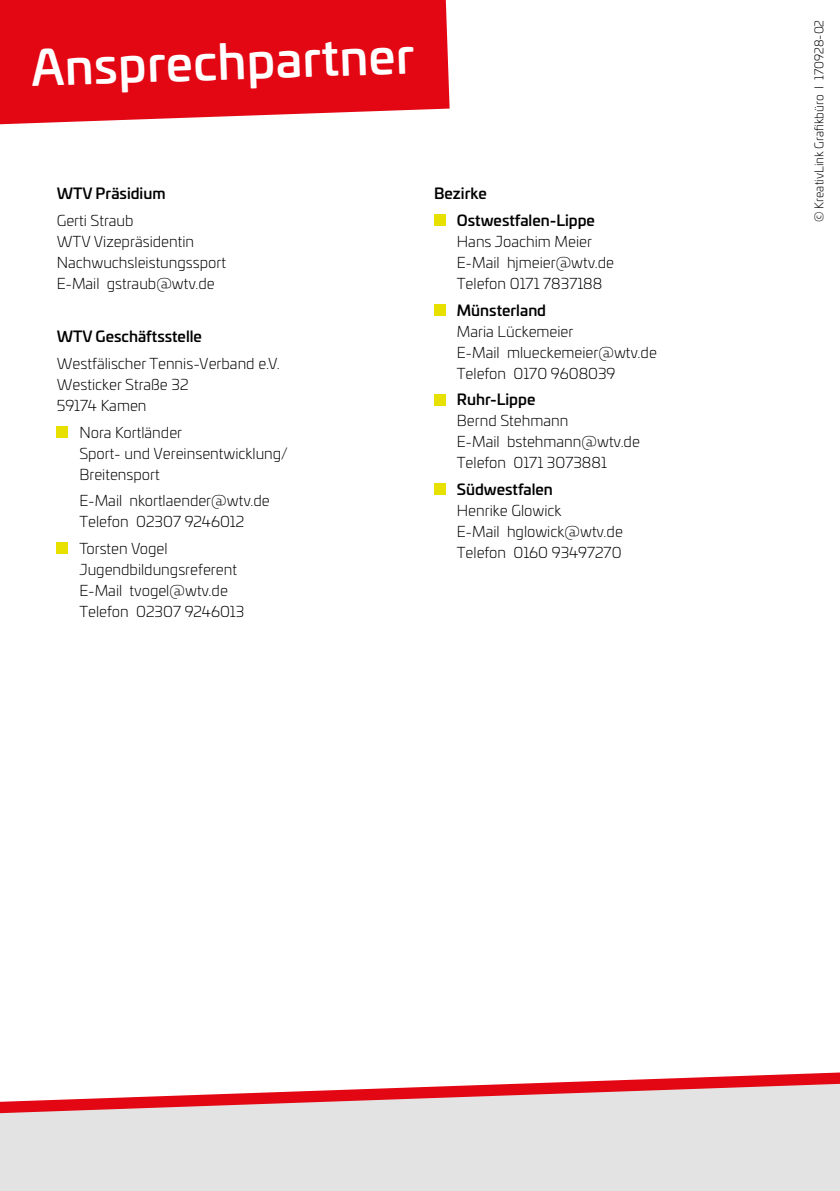
<style>
.page{position:relative;width:840px;height:1191px;background:#fff}
.page>*{position:absolute;margin:0;border:0;box-sizing:border-box;transform-origin:0 0}
.t1{font:500 48px "Univia Pro";color:#fff}
.t2{font:300 15px/21px "Univia Pro";color:#000}
.t3{font:500 15px/26.6px "Univia Pro";color:#000}
.t4{font:300 12px "Univia Pro";color:#000}
</style>
<div class="page">
<div style="left:57px;top:426px;width:11px;height:11px;background:#e8e100"></div>
<div style="left:57px;top:542px;width:11px;height:12px;background:#e8e100"></div>
<div style="left:434px;top:214px;width:11px;height:12px;background:#e8e100"></div>
<div style="left:434px;top:304px;width:11px;height:11px;background:#e8e100"></div>
<div style="left:434px;top:394px;width:11px;height:11px;background:#e8e100"></div>
<div style="left:434px;top:483px;width:11px;height:12px;background:#e8e100"></div>
<div style="left:0;top:0;width:449px;height:124px;background:#e30613"></div>
<div style="left:0;top:1113px;width:839px;height:78px;background:#e3e3e3"></div>
<svg style="left:0;top:1072px;width:839px;height:41px"></svg>
<h1 class="t1" style="left:30px;top:31px;width:385px;rotate:-2deg">Ansprechpartner</h1>
<p class="t3" style="left:57px;top:179px;width:110px">WTV Präsidium</p>
<p class="t2" style="left:57px;top:209px;width:171px">Gerti Straub<br>WTV Vizepräsidentin<br>Nachwuchsleistungssport<br>E-Mail gstraub@wtv.de</p>
<p class="t3" style="left:57px;top:322px;width:147px">WTV Geschäftsstelle</p>
<p class="t2" style="left:57px;top:352px;width:224px">Westfälischer Tennis-Verband e.V.<br>Westicker Straße 32<br>59174 Kamen</p>
<p class="t2" style="left:79px;top:421px;width:210px">Nora Kortländer<br>Sport- und Vereinsentwicklung/<br>Breitensport</p>
<p class="t2" style="left:79px;top:489px;width:192px">E-Mail nkortlaender@wtv.de<br>Telefon 02307 9246012</p>
<p class="t2" style="left:79px;top:537px;width:166px">Torsten Vogel<br>Jugendbildungsreferent<br>E-Mail tvogel@wtv.de<br>Telefon 02307 9246013</p>
<p class="t3" style="left:456px;top:179px;width:139px;text-indent:-23px">Bezirke<br>Ostwestfalen-Lippe</p>
<p class="t2" style="left:456px;top:230px;width:159px">Hans Joachim Meier<br>E-Mail hjmeier@wtv.de<br>Telefon 0171 7837188</p>
<p class="t3" style="left:456px;top:296px;width:91px">Münsterland</p>
<p class="t2" style="left:456px;top:320px;width:201px">Maria Lückemeier<br>E-Mail mlueckemeier@wtv.de<br>Telefon 0170 9608039</p>
<p class="t3" style="left:456px;top:385px;width:80px">Ruhr-Lippe</p>
<p class="t2" style="left:456px;top:409px;width:184px">Bernd Stehmann<br>E-Mail bstehmann@wtv.de<br>Telefon 0171 3073881</p>
<p class="t3" style="left:456px;top:475px;width:97px">Südwestfalen</p>
<p class="t2" style="left:456px;top:499px;width:167px">Henrike Glowick<br>E-Mail hglowick@wtv.de<br>Telefon 0160 93497270</p>
<p class="t4" style="left:810px;top:222px;width:204px;rotate:-90deg">© KreativLink Grafikbüro I 170928-02</p>
</div>
